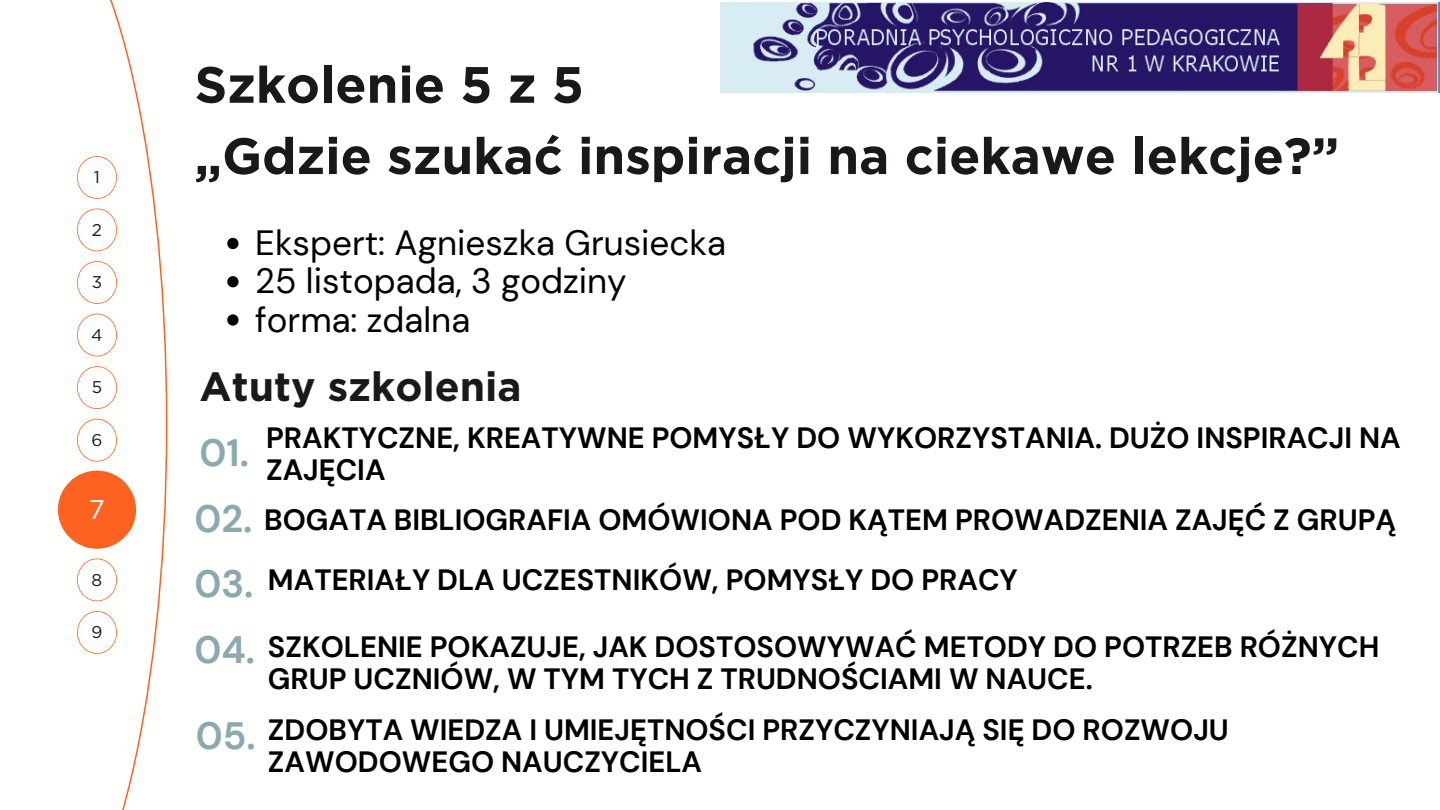
<style>
.page{position:relative;width:1440px;height:810px;background:#fff}
.page>*{position:absolute;margin:0;border:0;box-sizing:border-box;transform-origin:0 0}
.t1{font:700 51px/71.2px "Gotham";color:#191919}
.t2{font:700 40.8px "Gotham";color:#191919}
.t3{font:700 38.1px "DM Sans";color:#8ca9ad}
.t4{font:35px "DM Sans";color:#000}
.t5{font:700 29.3px/32px "DM Sans";color:#000}
.t6{font:27px "Gotham";color:#fffefe}
.t7{font:17px "Gotham";color:#191919}
</style>
<div class="page">
<svg style="left:57px;top:0;width:110px;height:810px"></svg>
<div style="left:58px;top:471px;width:78px;height:78px;background:#fd6220;border-radius:50%"></div>
<svg style="left:77px;top:261px;width:40px;height:43px"></svg>
<svg style="left:77px;top:156px;width:40px;height:43px"></svg>
<svg style="left:77px;top:314px;width:40px;height:42px"></svg>
<svg style="left:77px;top:209px;width:40px;height:42px"></svg>
<svg style="left:77px;top:419px;width:40px;height:43px"></svg>
<svg style="left:77px;top:366px;width:40px;height:43px"></svg>
<svg style="left:77px;top:559px;width:40px;height:42px"></svg>
<svg style="left:77px;top:611px;width:40px;height:43px"></svg>
<img style="left:720px;top:2px;width:720px;height:90px">
<svg style="left:227px;top:238px;width:12px;height:11px"></svg>
<svg style="left:227px;top:276px;width:12px;height:11px"></svg>
<svg style="left:227px;top:314px;width:12px;height:12px"></svg>
<p class="t7" style="left:94px;top:167px;width:8px">1</p>
<p class="t7" style="left:92px;top:219px;width:12px">2</p>
<p class="t7" style="left:92px;top:272px;width:12px">3</p>
<p class="t7" style="left:91px;top:324px;width:13px">4</p>
<p class="t7" style="left:92px;top:377px;width:12px">5</p>
<p class="t7" style="left:91px;top:429px;width:12px">6</p>
<p class="t6" style="left:89px;top:493px;width:18px">7</p>
<p class="t7" style="left:92px;top:569px;width:12px">8</p>
<p class="t7" style="left:91px;top:622px;width:12px">9</p>
<p class="t1" style="left:195px;top:49px;width:1146px">Szkolenie 5 z 5<br>„Gdzie szukać inspiracji na ciekawe lekcje?”</p>
<h1 class="t4" style="left:255px;top:220px;width:472px">Ekspert: Agnieszka Grusiecka</h1>
<p class="t4" style="left:255px;top:259px;width:373px">25 listopada, 3 godziny</p>
<p class="t4" style="left:255px;top:297px;width:216px">forma: zdalna</p>
<p class="t2" style="left:200px;top:362px;width:324px">Atuty szkolenia</p>
<h3 class="t3" style="left:200px;top:429px;width:51px">01.</h3>
<p class="t3" style="left:195px;top:494px;width:59px">02.</p>
<h2 class="t5" style="left:266px;top:422px;width:1136px">PRAKTYCZNE, KREATYWNE POMYSŁY DO WYKORZYSTANIA. DUŻO INSPIRACJI NA<br>ZAJĘCIA</h2>
<h2 class="t5" style="left:264px;top:504px;width:1133px">BOGATA BIBLIOGRAFIA OMÓWIONA POD KĄTEM PROWADZENIA ZAJĘĆ Z GRUPĄ</h2>
<p class="t3" style="left:195px;top:560px;width:60px">03.</p>
<h2 class="t5" style="left:268px;top:564px;width:751px">MATERIAŁY DLA UCZESTNIKÓW, POMYSŁY DO PRACY</h2>
<p class="t3" style="left:195px;top:625px;width:62px">04.</p>
<h2 class="t5" style="left:268px;top:631px;width:1113px">SZKOLENIE POKAZUJE, JAK DOSTOSOWYWAĆ METODY DO POTRZEB RÓŻNYCH<br>GRUP UCZNIÓW, W TYM TYCH Z TRUDNOŚCIAMI W NAUCE.</h2>
<p class="t3" style="left:196px;top:711px;width:61px">05.</p>
<h2 class="t5" style="left:268px;top:714px;width:962px">ZDOBYTA WIEDZA I UMIEJĘTNOŚCI PRZYCZYNIAJĄ SIĘ DO ROZWOJU<br>ZAWODOWEGO NAUCZYCIELA</h2>
</div>
